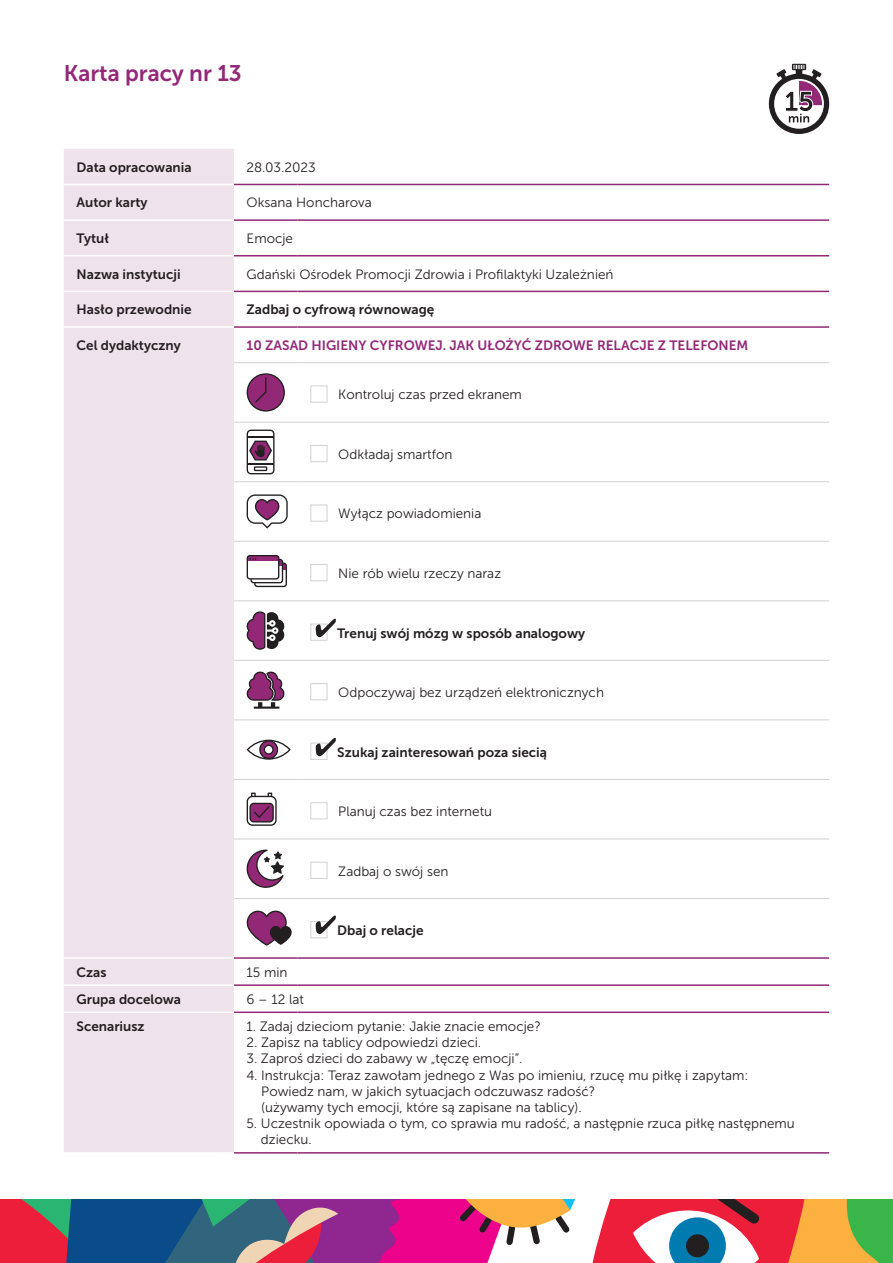
<style>
.page{position:relative;width:893px;height:1263px;background:#fff}
.page>*{position:absolute;margin:0;border:0;box-sizing:border-box;transform-origin:0 0}
.t1{font:22.5px "Museo Sans 700";color:#932877}
.t2{font:13.5px/16.2px "Museo Sans 300";color:#231f20}
.t3{font:13.5px "Museo Sans 700";color:#231f20}
.t4{font:13.5px "Museo Sans 700";color:#932877}
</style>
<div class="page">
<svg style="left:0;top:1199px;width:893px;height:64px;background:#a1667c"></svg>
<svg style="left:769px;top:64px;width:60px;height:70px"></svg>
<div style="left:64px;top:149px;width:170px;height:1003px;background:#efe3eb"></div>
<hr style="left:234px;top:184px;width:64px;height:1px;background:#932877">
<hr style="left:298px;top:184px;width:531px;height:1px;background:#932877">
<hr style="left:234px;top:219px;width:64px;height:2px;background:#932877">
<hr style="left:298px;top:219px;width:531px;height:2px;background:#932877">
<hr style="left:234px;top:255px;width:64px;height:1px;background:#932877">
<hr style="left:298px;top:255px;width:531px;height:1px;background:#932877">
<hr style="left:234px;top:291px;width:64px;height:1px;background:#932877">
<hr style="left:298px;top:291px;width:531px;height:1px;background:#932877">
<hr style="left:234px;top:326px;width:64px;height:2px;background:#932877">
<hr style="left:298px;top:326px;width:531px;height:2px;background:#932877">
<hr style="left:234px;top:957px;width:64px;height:2px;background:#932877">
<hr style="left:298px;top:957px;width:531px;height:2px;background:#932877">
<hr style="left:234px;top:984px;width:64px;height:2px;background:#932877">
<hr style="left:298px;top:984px;width:531px;height:2px;background:#932877">
<hr style="left:234px;top:1011px;width:64px;height:2px;background:#932877">
<hr style="left:298px;top:1011px;width:531px;height:2px;background:#932877">
<hr style="left:234px;top:1152px;width:64px;height:1px;background:#932877">
<hr style="left:298px;top:1152px;width:531px;height:1px;background:#932877">
<hr style="left:64px;top:184px;width:170px;height:1px;background:#fff">
<hr style="left:64px;top:219px;width:170px;height:2px;background:#fff">
<hr style="left:64px;top:255px;width:170px;height:1px;background:#fff">
<hr style="left:64px;top:291px;width:170px;height:1px;background:#fff">
<hr style="left:64px;top:326px;width:170px;height:2px;background:#fff">
<hr style="left:64px;top:957px;width:170px;height:2px;background:#fff">
<hr style="left:64px;top:984px;width:170px;height:2px;background:#fff">
<hr style="left:64px;top:1011px;width:170px;height:2px;background:#fff">
<hr style="left:234px;top:362px;width:64px;height:1px;background:#d1d2d4">
<hr style="left:298px;top:362px;width:531px;height:1px;background:#d1d2d4">
<hr style="left:234px;top:422px;width:64px;height:1px;background:#d1d2d4">
<hr style="left:298px;top:422px;width:531px;height:1px;background:#d1d2d4">
<hr style="left:234px;top:481px;width:64px;height:1px;background:#d1d2d4">
<hr style="left:298px;top:481px;width:531px;height:1px;background:#d1d2d4">
<hr style="left:234px;top:541px;width:64px;height:1px;background:#d1d2d4">
<hr style="left:298px;top:541px;width:531px;height:1px;background:#d1d2d4">
<hr style="left:234px;top:600px;width:64px;height:1px;background:#d1d2d4">
<hr style="left:298px;top:600px;width:531px;height:1px;background:#d1d2d4">
<hr style="left:234px;top:660px;width:64px;height:1px;background:#d1d2d4">
<hr style="left:298px;top:660px;width:531px;height:1px;background:#d1d2d4">
<hr style="left:234px;top:719px;width:64px;height:1px;background:#d1d2d4">
<hr style="left:298px;top:719px;width:531px;height:1px;background:#d1d2d4">
<hr style="left:234px;top:779px;width:64px;height:1px;background:#d1d2d4">
<hr style="left:298px;top:779px;width:531px;height:1px;background:#d1d2d4">
<hr style="left:234px;top:838px;width:64px;height:1px;background:#d1d2d4">
<hr style="left:298px;top:838px;width:531px;height:1px;background:#d1d2d4">
<hr style="left:234px;top:898px;width:64px;height:1px;background:#d1d2d4">
<hr style="left:298px;top:898px;width:531px;height:1px;background:#d1d2d4">
<svg style="left:247px;top:373px;width:38px;height:39px"></svg>
<div style="left:310px;top:385px;width:17px;height:18px;border:1px solid #d1d2d4"></div>
<svg style="left:247px;top:430px;width:28px;height:44px"></svg>
<div style="left:310px;top:445px;width:17px;height:17px;border:1px solid #d1d2d4"></div>
<svg style="left:247px;top:494px;width:41px;height:35px"></svg>
<div style="left:310px;top:505px;width:17px;height:17px;border:1px solid #d1d2d4"></div>
<svg style="left:247px;top:555px;width:40px;height:32px"></svg>
<div style="left:310px;top:564px;width:17px;height:17px;border:1px solid #d1d2d4"></div>
<svg style="left:246px;top:611px;width:39px;height:39px"></svg>
<div style="left:310px;top:624px;width:17px;height:17px;border:1px solid #d1d2d4"></div>
<svg style="left:246px;top:671px;width:39px;height:38px"></svg>
<div style="left:310px;top:683px;width:17px;height:17px;border:1px solid #d1d2d4"></div>
<svg style="left:247px;top:740px;width:44px;height:20px"></svg>
<div style="left:310px;top:743px;width:17px;height:17px;border:1px solid #d1d2d4"></div>
<svg style="left:247px;top:792px;width:30px;height:34px"></svg>
<div style="left:310px;top:802px;width:17px;height:17px;border:1px solid #d1d2d4"></div>
<svg style="left:247px;top:849px;width:37px;height:39px"></svg>
<div style="left:310px;top:862px;width:17px;height:17px;border:1px solid #d1d2d4"></div>
<svg style="left:246px;top:910px;width:46px;height:35px"></svg>
<div style="left:310px;top:921px;width:17px;height:17px;border:1px solid #d1d2d4"></div>
<svg style="left:316px;top:915px;width:20px;height:19px"></svg>
<svg style="left:316px;top:619px;width:20px;height:18px"></svg>
<svg style="left:316px;top:738px;width:20px;height:18px"></svg>
<h1 class="t1" style="left:64px;top:60px;width:179px">Karta pracy nr 13</h1>
<p class="t3" style="left:77px;top:160px;width:117px">Data opracowania</p>
<p class="t2" style="left:247px;top:159px;width:71px">28.03.2023</p>
<p class="t3" style="left:77px;top:195px;width:73px">Autor karty</p>
<p class="t2" style="left:247px;top:195px;width:127px">Oksana Honcharova</p>
<p class="t3" style="left:77px;top:231px;width:34px">Tytuł</p>
<p class="t2" style="left:247px;top:230px;width:48px">Emocje</p>
<p class="t3" style="left:77px;top:266px;width:106px">Nazwa instytucji</p>
<p class="t2" style="left:247px;top:266px;width:368px">Gdański Ośrodek Promocji Zdrowia i Profilaktyki Uzależnień</p>
<p class="t3" style="left:77px;top:302px;width:117px">Hasło przewodnie</p>
<p class="t3" style="left:247px;top:302px;width:189px">Zadbaj o cyfrową równowagę</p>
<p class="t3" style="left:77px;top:338px;width:106px">Cel dydaktyczny</p>
<p class="t4" style="left:247px;top:338px;width:503px">10 ZASAD HIGIENY CYFROWEJ. JAK UŁOŻYĆ ZDROWE RELACJE Z TELEFONEM</p>
<p class="t2" style="left:338px;top:387px;width:185px">Kontroluj czas przed ekranem</p>
<p class="t2" style="left:338px;top:446px;width:116px">Odkładaj smartfon</p>
<p class="t2" style="left:338px;top:506px;width:145px">Wyłącz powiadomienia</p>
<p class="t2" style="left:338px;top:565px;width:164px">Nie rób wielu rzeczy naraz</p>
<p class="t3" style="left:337px;top:625px;width:249px">Trenuj swój mózg w sposób analogowy</p>
<p class="t2" style="left:338px;top:684px;width:267px">Odpoczywaj bez urządzeń elektronicznych</p>
<p class="t3" style="left:337px;top:744px;width:211px">Szukaj zainteresowań poza siecią</p>
<p class="t2" style="left:338px;top:803px;width:155px">Planuj czas bez internetu</p>
<p class="t2" style="left:338px;top:863px;width:112px">Zadbaj o swój sen</p>
<p class="t3" style="left:337px;top:923px;width:88px">Dbaj o relacje</p>
<p class="t3" style="left:77px;top:964px;width:32px">Czas</p>
<p class="t2" style="left:247px;top:964px;width:42px">15 min</p>
<p class="t3" style="left:77px;top:992px;width:106px">Grupa docelowa</p>
<p class="t2" style="left:247px;top:991px;width:59px">6 – 12 lat</p>
<p class="t3" style="left:77px;top:1019px;width:70px">Scenariusz</p>
<p class="t2" style="left:247px;top:1018px;width:296px">1. Zadaj dzieciom pytanie: Jakie znacie emocje?</p>
<p class="t2" style="left:247px;top:1034px;width:236px">2. Zapisz na tablicy odpowiedzi dzieci.</p>
<p class="t2" style="left:247px;top:1051px;width:277px">3. Zaproś dzieci do zabawy w „tęczę emocji”.</p>
<p class="t2" style="left:261px;top:1067px;width:489px;text-indent:-15px">4. Instrukcja: Teraz zawołam jednego z Was po imieniu, rzucę mu piłkę i zapytam:<br>Powiedz nam, w jakich sytuacjach odczuwasz radość?<br>(używamy tych emocji, które są zapisane na tablicy).</p>
<p class="t2" style="left:261px;top:1115px;width:535px;text-indent:-14px">5. Uczestnik opowiada o tym, co sprawia mu radość, a następnie rzuca piłkę następnemu dziecku.</p>
</div>
